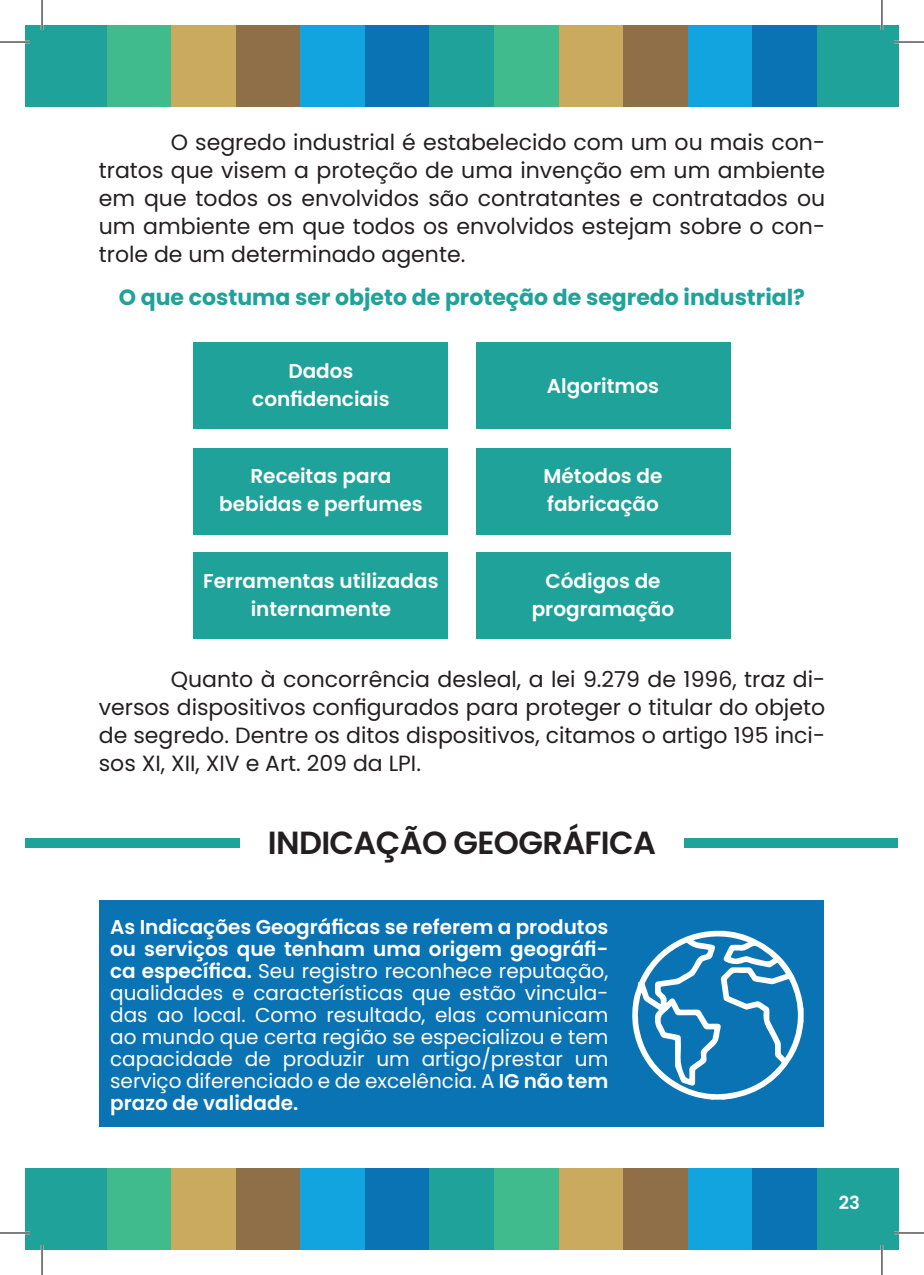
<style>
.page{position:relative;width:924px;height:1275px;background:#fff}
.page>*{position:absolute;margin:0;border:0;box-sizing:border-box;transform-origin:0 0}
.t1{font:600 32px "Poppins";letter-spacing:-.02em;color:#231f20}
.t2{font:22px/28px "Poppins";color:#231f20;text-align:justify}
.t3{font:700 22px "Poppins";color:#1fa29a}
.t4{font:20px/22px "Poppins";color:#fff;text-align:justify}
.t5{font:600 20px/28px "Poppins";color:#fff;text-align:center}
.t6{font:600 18px "Poppins";color:#fff}
.s1{font-weight:600}
</style>
<div class="page">
<div style="left:25px;top:25px;width:82px;height:82px;background:#1fa29a"></div>
<div style="left:107px;top:25px;width:64px;height:82px;background:#40bb8e"></div>
<div style="left:171px;top:25px;width:65px;height:82px;background:#c9aa5e"></div>
<div style="left:236px;top:25px;width:64px;height:82px;background:#8f6f47"></div>
<div style="left:300px;top:25px;width:65px;height:82px;background:#11a4de"></div>
<div style="left:365px;top:25px;width:64px;height:82px;background:#0973b4"></div>
<div style="left:429px;top:25px;width:65px;height:82px;background:#1fa29a"></div>
<div style="left:494px;top:25px;width:64px;height:82px;background:#40bb8e"></div>
<div style="left:558px;top:25px;width:65px;height:82px;background:#c9aa5e"></div>
<div style="left:623px;top:25px;width:64px;height:82px;background:#8f6f47"></div>
<div style="left:687px;top:25px;width:65px;height:82px;background:#11a4de"></div>
<div style="left:752px;top:25px;width:64px;height:82px;background:#0973b4"></div>
<div style="left:816px;top:25px;width:82px;height:82px;background:#1fa29a"></div>
<div style="left:25px;top:1168px;width:82px;height:82px;background:#1fa29a"></div>
<div style="left:816px;top:1168px;width:82px;height:82px;background:#1fa29a"></div>
<div style="left:107px;top:1168px;width:64px;height:82px;background:#40bb8e"></div>
<div style="left:171px;top:1168px;width:65px;height:82px;background:#c9aa5e"></div>
<div style="left:236px;top:1168px;width:64px;height:82px;background:#8f6f47"></div>
<div style="left:300px;top:1168px;width:65px;height:82px;background:#11a4de"></div>
<div style="left:365px;top:1168px;width:64px;height:82px;background:#0973b4"></div>
<div style="left:429px;top:1168px;width:65px;height:82px;background:#1fa29a"></div>
<div style="left:494px;top:1168px;width:64px;height:82px;background:#40bb8e"></div>
<div style="left:558px;top:1168px;width:65px;height:82px;background:#c9aa5e"></div>
<div style="left:623px;top:1168px;width:64px;height:82px;background:#8f6f47"></div>
<div style="left:687px;top:1168px;width:65px;height:82px;background:#11a4de"></div>
<div style="left:752px;top:1168px;width:64px;height:82px;background:#0973b4"></div>
<div style="left:194px;top:342px;width:254px;height:87px;background:#1fa29a"></div>
<div style="left:194px;top:448px;width:254px;height:87px;background:#1fa29a"></div>
<div style="left:194px;top:552px;width:254px;height:87px;background:#1fa29a"></div>
<div style="left:475px;top:448px;width:254px;height:87px;background:#1fa29a"></div>
<div style="left:475px;top:552px;width:254px;height:87px;background:#1fa29a"></div>
<div style="left:475px;top:342px;width:254px;height:87px;background:#1fa29a"></div>
<div style="left:25px;top:838px;width:214px;height:9px;background:#1fa29a"></div>
<div style="left:684px;top:838px;width:213px;height:9px;background:#1fa29a"></div>
<div style="left:100px;top:900px;width:723px;height:227px;background:#0973b4"></div>
<svg style="left:632px;top:930px;width:171px;height:170px"></svg>
<hr style="left:0;top:41px;width:30px;height:2px;background:#fff">
<hr style="left:893px;top:41px;width:30px;height:2px;background:#fff">
<hr style="left:0;top:1231px;width:30px;height:3px;background:#fff">
<hr style="left:893px;top:1231px;width:30px;height:3px;background:#fff">
<hr style="left:41px;top:0;width:2px;height:30px;background:#fff">
<hr style="left:41px;top:1245px;width:2px;height:30px;background:#fff">
<hr style="left:880px;top:0;width:2px;height:30px;background:#fff">
<hr style="left:880px;top:1245px;width:2px;height:30px;background:#fff">
<hr style="left:0;top:42px;width:30px;height:1px;background:#000">
<hr style="left:893px;top:42px;width:30px;height:1px;background:#000">
<hr style="left:0;top:1232px;width:30px;height:1px;background:#000">
<hr style="left:893px;top:1232px;width:30px;height:1px;background:#000">
<hr style="left:42px;top:0;width:1px;height:30px;background:#000">
<hr style="left:42px;top:1245px;width:1px;height:30px;background:#000">
<hr style="left:881px;top:0;width:1px;height:30px;background:#000">
<hr style="left:881px;top:1245px;width:1px;height:30px;background:#000">
<p class="t2" style="left:99px;top:129px;width:727px;text-indent:72px">O segredo industrial é estabelecido com um ou mais con&shy;tratos que visem a proteção de uma invenção em um ambiente em que todos os envolvidos são contratantes e contratados ou um ambiente em que todos os envolvidos estejam sobre o con&shy;trole de um determinado agente.</p>
<p class="t3" style="left:119px;top:284px;width:687px">O que costuma ser objeto de proteção de segredo industrial?</p>
<p class="t5" style="left:288px;top:357px;width:67px">Dados</p>
<p class="t5" style="left:252px;top:385px;width:139px">confidenciais</p>
<p class="t5" style="left:250px;top:462px;width:142px">Receitas para</p>
<p class="t5" style="left:219px;top:490px;width:205px">bebidas e perfumes</p>
<p class="t5" style="left:203px;top:567px;width:237px">Ferramentas utilizadas internamente</p>
<p class="t5" style="left:546px;top:371px;width:114px">Algoritmos</p>
<p class="t5" style="left:543px;top:462px;width:120px">Métodos de</p>
<p class="t5" style="left:547px;top:490px;width:113px">fabricação</p>
<p class="t5" style="left:545px;top:567px;width:117px">Códigos de</p>
<p class="t5" style="left:531px;top:595px;width:144px">programação</p>
<p class="t2" style="left:99px;top:665px;width:727px;text-indent:72px">Quanto à concorrência desleal, a lei 9.279 de 1996, traz di&shy;versos dispositivos configurados para proteger o titular do objeto de segredo. Dentre os ditos dispositivos, citamos o artigo 195 inci&shy;sos XI, XII, XIV e Art. 209 da LPI.</p>
<p class="t1" style="left:268px;top:824px;width:389px">INDICAÇÃO GEOGRÁFICA</p>
<p class="t4" style="left:110px;top:915px;width:499px"><span class="s1">As Indicações Geográficas se referem a produtos ou serviços que tenham uma origem geográfi&shy;ca específica.</span> Seu registro reconhece reputação, qualidades e características que estão vincula&shy;das ao local. Como resultado, elas comunicam ao mundo que certa região se especializou e tem capacidade de produzir um artigo/prestar um serviço diferenciado e de excelência. A <span class="s1">IG não tem prazo de validade.</span></p>
<p class="t6" style="left:838px;top:1192px;width:23px">23</p>
</div>
